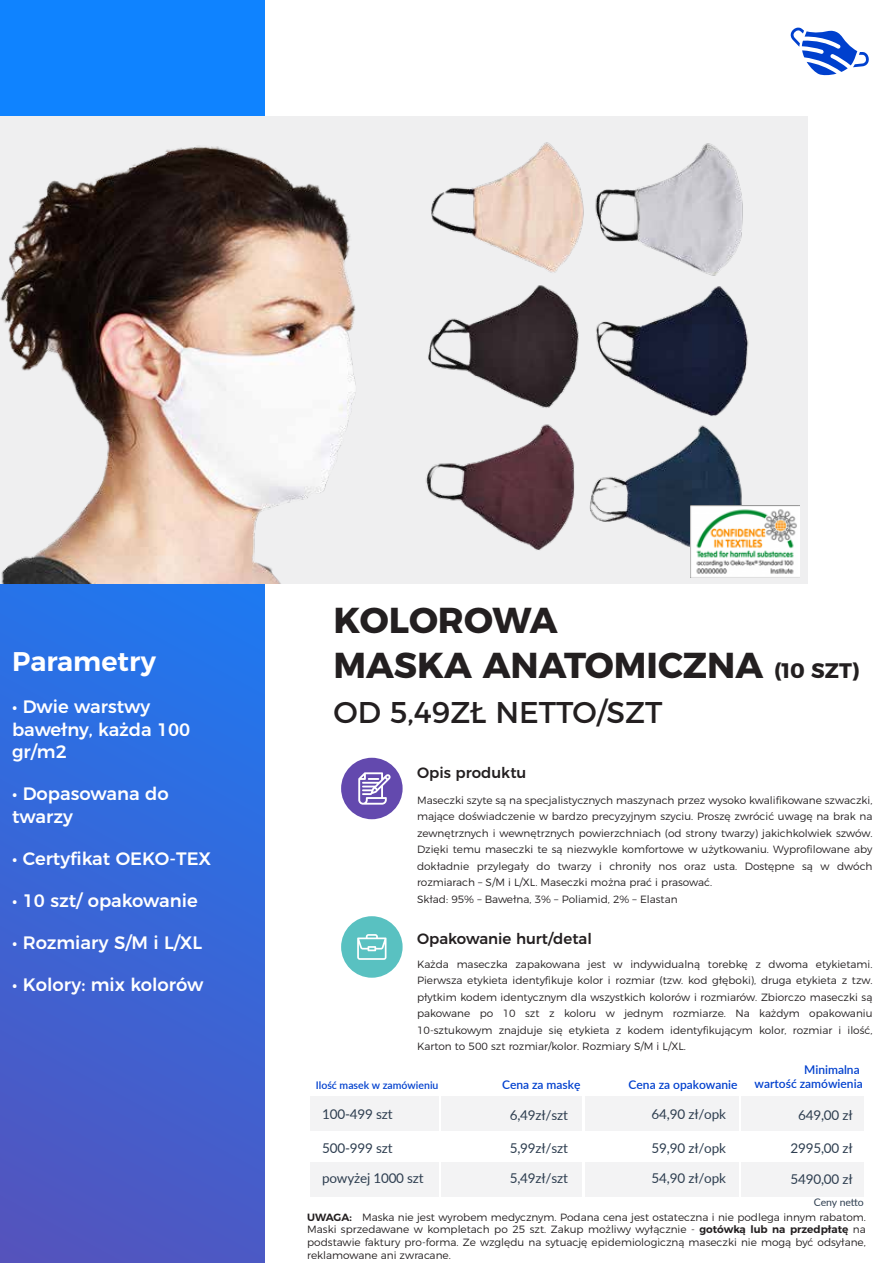
<style>
.page{position:relative;width:893px;height:1263px;background:#fff}
.page>*{position:absolute;margin:0;border:0;box-sizing:border-box;transform-origin:0 0}
.t1{font:700 36px/45px "Montserrat";color:#231f20}
.t2{font:30px "Montserrat";color:#231f20}
.t3{font:600 27px "Montserrat";color:#fff}
.t4{font:500 18px/22.5px "Montserrat";color:#fff}
.t5{font:500 15px "Montserrat";color:#231f20}
.t6{font:13.5px "Lato";letter-spacing:-.015em;color:#2e3e50}
.t7{font:600 12px "Lato";color:#0040ce}
.t8{font:300 10.5px/16.5px "Montserrat";color:#231f20;text-align:justify}
.t9{font:600 10.5px "Lato";color:#0040ce}
.t10{font:10.5px "Lato";letter-spacing:-.015em;color:#2e3e50}
.s1{font-size:21px}
.s2{font-weight:600}
</style>
<div class="page">
<svg style="left:0;top:0;width:264px;height:1263px;background:#336adc"></svg>
<svg style="left:790px;top:27px;width:79px;height:49px"></svg>
<div style="left:0;top:117px;width:807px;height:467px;background:#efeff0"></div>
<img style="left:0;top:145px;width:356px;height:439px">
<img style="left:426px;top:142px;width:345px;height:436px">
<div style="left:341px;top:758px;width:62px;height:61px;background:#6349ae;border-radius:50%"></div>
<svg style="left:358px;top:772px;width:33px;height:33px"></svg>
<div style="left:585px;top:1162px;width:153px;height:34px;background:#f3f3f4"></div>
<div style="left:585px;top:1096px;width:153px;height:34px;background:#f3f3f4"></div>
<div style="left:310px;top:1162px;width:128px;height:34px;background:#f3f3f4"></div>
<div style="left:310px;top:1096px;width:128px;height:34px;background:#f3f3f4"></div>
<div style="left:441px;top:1162px;width:141px;height:34px;background:#f3f3f4"></div>
<div style="left:441px;top:1096px;width:141px;height:34px;background:#f3f3f4"></div>
<div style="left:741px;top:1162px;width:122px;height:34px;background:#f3f3f4"></div>
<div style="left:741px;top:1096px;width:122px;height:34px;background:#f3f3f4"></div>
<div style="left:341px;top:916px;width:62px;height:62px;background:#59c1c1;border-radius:50%"></div>
<svg style="left:357px;top:934px;width:29px;height:26px"></svg>
<img style="left:690px;top:505px;width:109px;height:72px">
<h3 class="t3" style="left:12px;top:640px;width:146px">Parametry</h3>
<h3 class="t4" style="left:12px;top:694px;width:180px">• Dwie warstwy bawełny, każda 100 gr/m2</h3>
<h3 class="t4" style="left:12px;top:781px;width:158px">• Dopasowana do twarzy</h3>
<h3 class="t4" style="left:12px;top:846px;width:201px">• Certyfikat OEKO-TEX</h3>
<h3 class="t4" style="left:12px;top:888px;width:187px">• 10 szt/ opakowanie</h3>
<h3 class="t4" style="left:12px;top:930px;width:192px">• Rozmiary S/M i L/XL</h3>
<h3 class="t4" style="left:12px;top:972px;width:193px">• Kolory: mix kolorów</h3>
<h1 class="t1" style="left:334px;top:595px;width:527px">KOLOROWA<br>MASKA ANATOMICZNA <span class="s1">(10 SZT)</span></h1>
<h2 class="t2" style="left:334px;top:688px;width:331px">OD 5,49ZŁ NETTO/SZT</h2>
<h3 class="t5" style="left:417px;top:761px;width:111px">Opis produktu</h3>
<p class="t8" style="left:417px;top:791px;width:457px;text-align:left">Maseczki szyte są na specjalistycznych maszynach przez wysoko kwalifikowane szwaczki, mające doświadczenie w bardzo precyzyjnym szyciu. Proszę zwrócić uwagę na brak na zewnętrznych i wewnętrznych powierzchniach (od strony twarzy) jakichkolwiek szwów.<br>Dzięki temu maseczki te są niezwykle komfortowe w użytkowaniu. Wyprofilowane aby dokładnie przylegały do twarzy i chroniły nos oraz usta. Dostępne są w dwóch rozmiarach – S/M i L/XL. Maseczki można prać i prasować.<br>Skład: 95% – Bawełna, 3% – Poliamid, 2% – Elastan</p>
<h3 class="t5" style="left:417px;top:927px;width:176px">Opakowanie hurt/detal</h3>
<p class="t8" style="left:417px;top:955px;width:457px">Każda maseczka zapakowana jest w indywidualną torebkę z dwoma etykietami.<br>Pierwsza etykieta identyfikuje kolor i rozmiar (tzw. kod głęboki), druga etykieta z tzw. płytkim kodem identycznym dla wszystkich kolorów i rozmiarów. Zbiorczo maseczki są pakowane po 10 szt z koloru w jednym rozmiarze. Na każdym opakowaniu 10-sztukowym znajduje się etykieta z kodem identyfikującym kolor, rozmiar i ilość, Karton to 500 szt rozmiar/kolor. Rozmiary S/M i L/XL.</p>
<p class="t9" style="left:316px;top:1077px;width:124px">Ilość masek w zamówieniu</p>
<p class="t7" style="left:502px;top:1076px;width:80px">Cena za maskę</p>
<p class="t7" style="left:804px;top:1061px;width:57px">Minimalna</p>
<p class="t7" style="left:629px;top:1076px;width:110px">Cena za opakowanie</p>
<p class="t7" style="left:755px;top:1075px;width:110px">wartość zamówienia</p>
<p class="t6" style="left:510px;top:1105px;width:60px">6,49zł/szt</p>
<p class="t6" style="left:652px;top:1105px;width:76px">64,90 zł/opk</p>
<p class="t6" style="left:510px;top:1138px;width:60px">5,99zł/szt</p>
<p class="t6" style="left:322px;top:1105px;width:72px">100-499 szt</p>
<p class="t6" style="left:322px;top:1138px;width:72px">500-999 szt</p>
<p class="t6" style="left:322px;top:1169px;width:103px">powyżej 1000 szt</p>
<p class="t6" style="left:652px;top:1169px;width:76px">54,90 zł/opk</p>
<p class="t6" style="left:652px;top:1138px;width:76px">59,90 zł/opk</p>
<p class="t6" style="left:510px;top:1169px;width:60px">5,49zł/szt</p>
<p class="t6" style="left:798px;top:1106px;width:56px">649,00 zł</p>
<p class="t6" style="left:790px;top:1139px;width:64px">2995,00 zł</p>
<p class="t6" style="left:790px;top:1169px;width:64px">5490,00 zł</p>
<p class="t10" style="left:814px;top:1195px;width:51px">Ceny netto</p>
<p class="t8" style="left:307px;top:1210px;width:560px;line-height:12.6px"><span class="s2">UWAGA:</span> Maska nie jest wyrobem medycznym. Podana cena jest ostateczna i nie podlega innym rabatom.<br>Maski sprzedawane w kompletach po 25 szt. Zakup możliwy wyłącznie - <span class="s2">gotówką lub na przedpłatę</span> na podstawie faktury pro-forma. Ze względu na sytuację epidemiologiczną maseczki nie mogą być odsyłane, reklamowane ani zwracane.</p>
</div>
